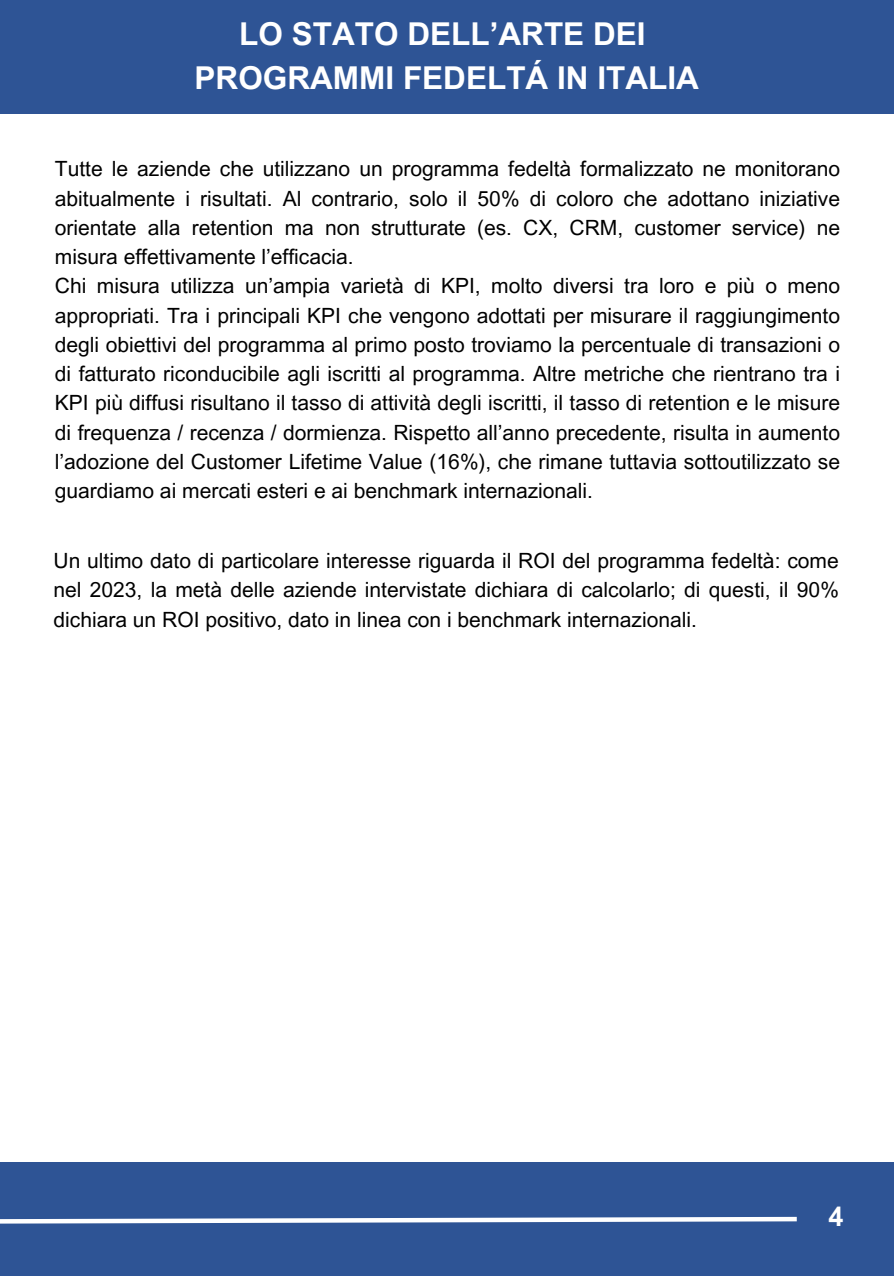
<style>
.page{position:relative;width:894px;height:1276px;background:#fff}
.page>*{position:absolute;margin:0;border:0;box-sizing:border-box;transform-origin:0 0}
.t1{font:700 31.5px/43.8px "Arial MT Pro";color:#fff;text-align:center}
.t2{font:700 27px "Arial MT Pro";color:#fff}
.t3{font:21px/29.2px "Arial MT Pro";color:#000;text-align:justify}
</style>
<div class="page">
<div style="left:0;top:1162px;width:893px;height:114px;background:#2e5495"></div>
<svg style="left:0;top:1216px;width:797px;height:8px"></svg>
<div style="left:0;top:0;width:893px;height:113px;background:#2e5495"></div>
<p class="t1" style="left:194px;top:16px;width:506px">LO STATO DELL’ARTE DEI<br>PROGRAMMI FEDELTÁ IN ITALIA</p>
<p class="t3" style="left:55px;top:157px;width:786px">Tutte le aziende che utilizzano un programma fedeltà formalizzato ne monitorano abitualmente i risultati. Al contrario, solo il 50% di coloro che adottano iniziative orientate alla retention ma non strutturate (es. CX, CRM, customer service) ne misura effettivamente l’efficacia.</p>
<p class="t3" style="left:55px;top:274px;width:786px">Chi misura utilizza un’ampia varietà di KPI, molto diversi tra loro e più o meno appropriati. Tra i principali KPI che vengono adottati per misurare il raggiungimento degli obiettivi del programma al primo posto troviamo la percentuale di transazioni o di fatturato riconducibile agli iscritti al programma. Altre metriche che rientrano tra i KPI più diffusi risultano il tasso di attività degli iscritti, il tasso di retention e le misure di frequenza / recenza / dormienza. Rispetto all’anno precedente, risulta in aumento l’adozione del Customer Lifetime Value (16%), che rimane tuttavia sottoutilizzato se guardiamo ai mercati esteri e ai benchmark internazionali.</p>
<p class="t3" style="left:54px;top:549px;width:786px">Un ultimo dato di particolare interesse riguarda il ROI del programma fedeltà: come nel 2023, la metà delle aziende intervistate dichiara di calcolarlo; di questi, il 90% dichiara un ROI positivo, dato in linea con i benchmark internazionali.</p>
<h1 class="t2" style="left:828px;top:1207px;width:17px">4</h1>
</div>
